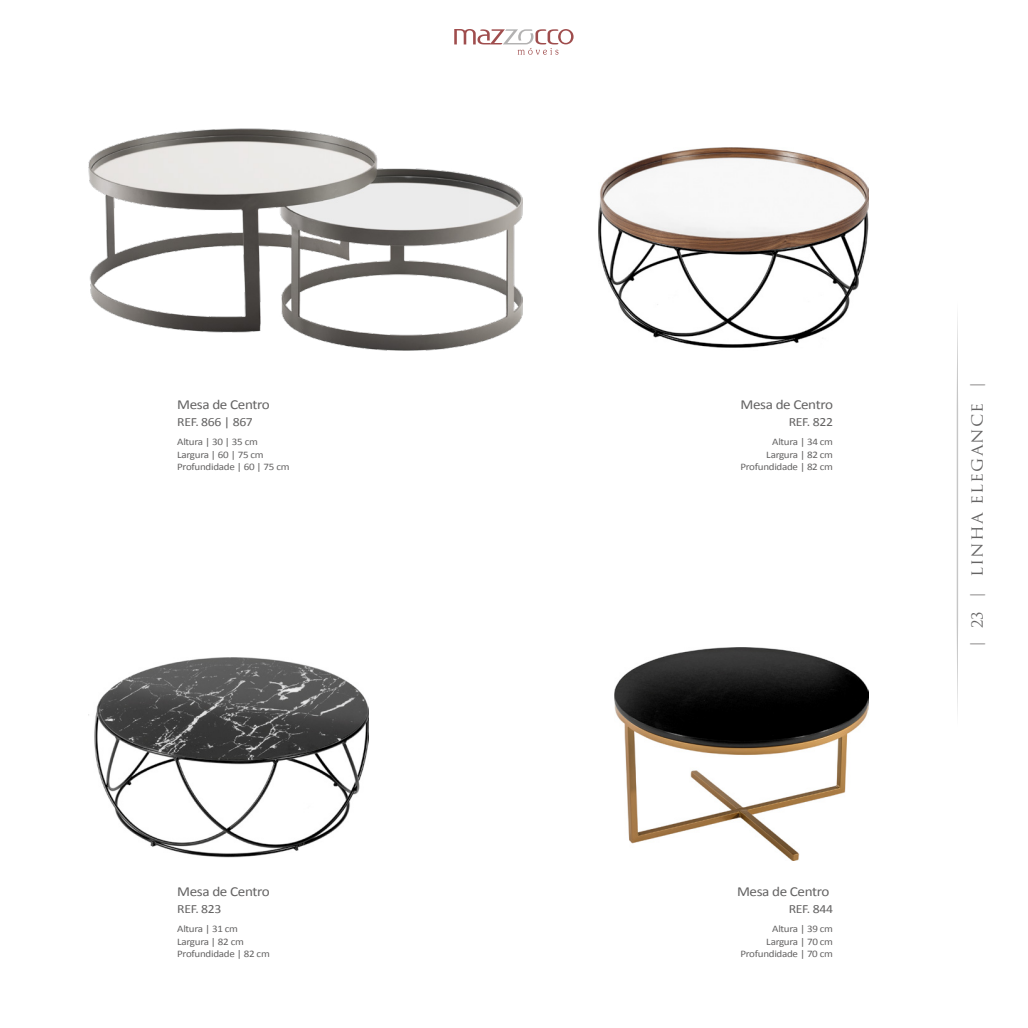
<style>
.page{position:relative;width:1028px;height:1028px;background:#fff}
.page>*{position:absolute;margin:0;border:0;box-sizing:border-box;transform-origin:0 0}
.t1{font:15px "Trajan Pro 3";letter-spacing:.07em;color:#646363;scale:1.1 1}
.t2{font:15px "Trajan Pro 3";letter-spacing:.07em;color:#646363}
.t3{font:13.75px "Calibri";letter-spacing:-.025em;color:#646363;scale:1.1 1}
.t4{font:12.5px "Calibri";letter-spacing:-.025em;color:#646363;scale:1.1 1}
.t5{font:10px/12.5px "Calibri";letter-spacing:-.025em;color:#646363;scale:1.1 1}
</style>
<div class="page">
<svg style="left:956px;top:314px;width:2px;height:400px"></svg>
<svg style="left:454px;top:29px;width:119px;height:26px"></svg>
<img style="left:89px;top:128px;width:433px;height:223px">
<img style="left:598px;top:147px;width:270px;height:201px">
<img style="left:94px;top:658px;width:274px;height:200px">
<img style="left:615px;top:648px;width:253px;height:212px">
<h2 class="t3" style="left:177px;top:396px;width:86px">Mesa de Centro</h2>
<p class="t4" style="left:177px;top:414px;width:70px">REF. 866 | 867</p>
<p class="t5" style="left:177px;top:436px;width:104px">Altura | 30 | 35 cm<br>Largura | 60 | 75 cm<br>Profundidade | 60 | 75 cm</p>
<h2 class="t3" style="left:740px;top:396px;width:86px">Mesa de Centro</h2>
<p class="t4" style="left:788px;top:414px;width:42px">REF. 822</p>
<p class="t5" style="left:740px;top:436px;width:86px;text-align:right">Altura | 34 cm<br>Largura | 82 cm<br>Profundidade | 82 cm</p>
<h1 class="t1" style="left:967px;top:599px;width:200px;rotate:-90deg">| LINHA ELEGANCE |</h1>
<h1 class="t2" style="left:967px;top:628px;width:19px;rotate:-90deg">23</h1>
<h1 class="t1" style="left:965px;top:647px;width:9px;rotate:-90deg">|</h1>
<h2 class="t3" style="left:177px;top:882px;width:86px">Mesa de Centro</h2>
<p class="t4" style="left:177px;top:900px;width:42px">REF. 823</p>
<h2 class="t3" style="left:737px;top:882px;width:86px">Mesa de Centro</h2>
<p class="t4" style="left:788px;top:900px;width:42px">REF. 844</p>
<p class="t5" style="left:177px;top:922px;width:86px">Altura | 31 cm<br>Largura | 82 cm<br>Profundidade | 82 cm</p>
<p class="t5" style="left:740px;top:922px;width:86px;text-align:right">Altura | 39 cm<br>Largura | 70 cm<br>Profundidade | 70 cm</p>
</div>
